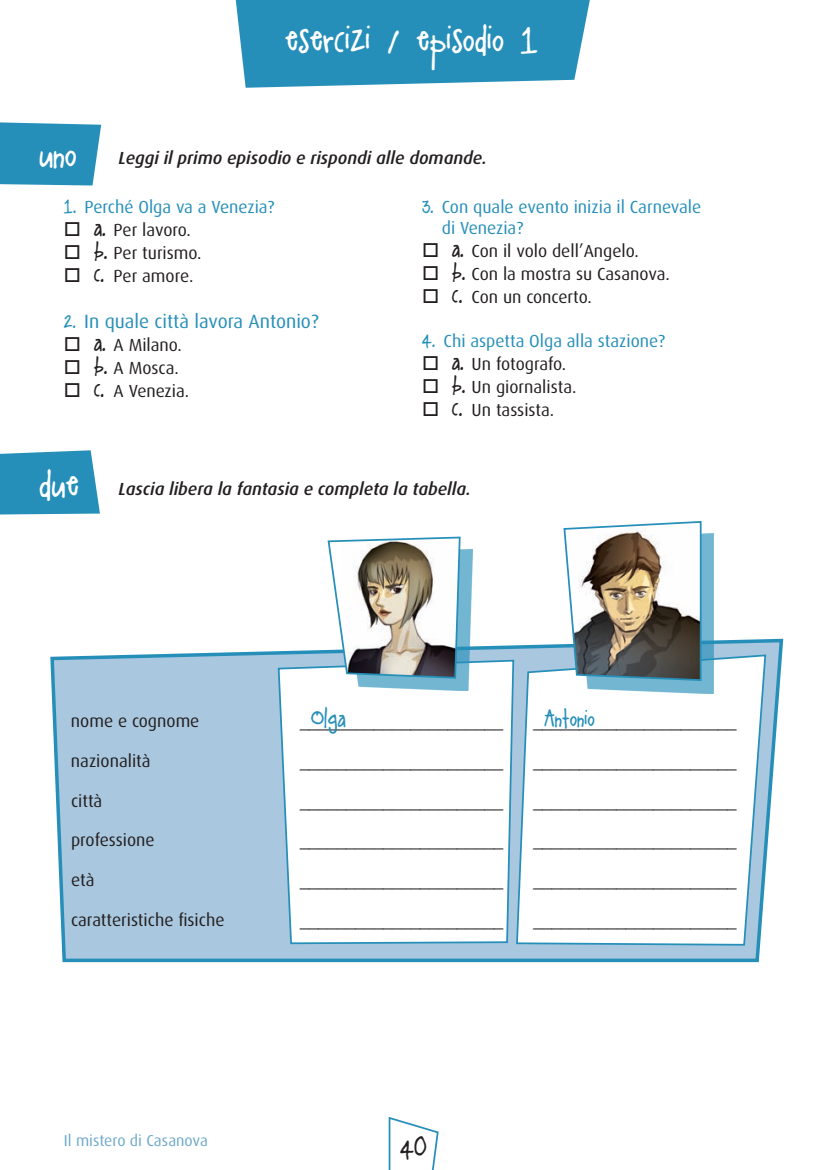
<style>
.page{position:relative;width:823px;height:1170px;background:#fff}
.page>*{position:absolute;margin:0;border:0;box-sizing:border-box;transform-origin:0 0}
.t1{font:33.77px "A Little Pot";color:#fff}
.t2{font:24.5px "A Little Pot";color:#231f20}
.t3{font:21px "A Little Pot";color:#268fb9}
.t4{font:19.25px "Dax OT";color:#268fb9}
.t5{font:italic 17.5px "Dax OT";color:#231f20}
.t6{font:17.5px "Dax OT";color:#231f20}
.t7{font:17.5px/21px "Dax OT";color:#268fb9}
.t8{font:italic 500 17.5px "Dax OT";color:#231f20}
.t9{font:15.75px "Dax OT";color:#6ea9c9}
.s1{font-family:"A Little Pot"}
.s2{font-family:"A Little Pot";font-size:21px}
.s3{font-family:"A Little Pot";font-size:17.5px}
</style>
<div class="page">
<svg style="left:50px;top:637px;width:734px;height:326px;background:#accadf"></svg>
<svg style="left:515px;top:653px;width:251px;height:293px"></svg>
<svg style="left:0;top:122px;width:101px;height:63px;background:#3496bd"></svg>
<svg style="left:0;top:450px;width:100px;height:65px;background:#3999bf"></svg>
<svg style="left:277px;top:659px;width:238px;height:286px"></svg>
<div style="left:575px;top:533px;width:138px;height:160px;background:#268fb9;opacity:.65"></div>
<svg style="left:562px;top:521px;width:140px;height:161px"></svg>
<div style="left:339px;top:549px;width:133px;height:142px;background:#268fb9;opacity:.65"></div>
<img style="left:326px;top:536px;width:135px;height:143px">
<svg style="left:235px;top:0;width:355px;height:88px;background:#3898be"></svg>
<svg style="left:388px;top:1116px;width:51px;height:54px"></svg>
<h1 class="t1" style="left:39px;top:136px;width:39px">uno</h1>
<h1 class="t1" style="left:285px;top:22px;width:254px">esercizi / episodio 1</h1>
<p class="t8" style="left:118px;top:141px;width:370px">Leggi il primo episodio e rispondi alle domande.</p>
<p class="t7" style="left:64px;top:193px;width:212px"><span class="s1">1.</span> Perché Olga va a Venezia?</p>
<p class="t6" style="left:64px;top:213px;width:128px">□ <span class="s2">a.</span> Per lavoro.</p>
<p class="t6" style="left:64px;top:236px;width:139px">□ <span class="s2">b.</span> Per turismo.</p>
<p class="t6" style="left:64px;top:259px;width:131px">□ <span class="s2">c.</span> Per amore.</p>
<p class="t4" style="left:64px;top:303px;width:256px"><span class="s3">2.</span> In quale città lavora Antonio?</p>
<p class="t6" style="left:64px;top:328px;width:119px">□ <span class="s2">a.</span> A Milano.</p>
<p class="t6" style="left:64px;top:351px;width:116px">□ <span class="s2">b.</span> A Mosca.</p>
<p class="t6" style="left:64px;top:375px;width:127px">□ <span class="s2">c.</span> A Venezia.</p>
<p class="t7" style="left:441px;top:193px;width:261px;text-indent:-20px"><span class="s1">3.</span> Con quale evento inizia il Carnevale di Venezia?</p>
<p class="t6" style="left:422px;top:234px;width:218px">□ <span class="s2">a.</span> Con il volo dell’Angelo.</p>
<p class="t6" style="left:422px;top:257px;width:249px">□ <span class="s2">b.</span> Con la mostra su Casanova.</p>
<p class="t6" style="left:422px;top:280px;width:171px">□ <span class="s2">c.</span> Con un concerto.</p>
<p class="t7" style="left:422px;top:327px;width:245px"><span class="s1">4.</span> Chi aspetta Olga alla stazione?</p>
<p class="t6" style="left:422px;top:347px;width:146px">□ <span class="s2">a.</span> Un fotografo.</p>
<p class="t6" style="left:422px;top:370px;width:156px">□ <span class="s2">b.</span> Un giornalista.</p>
<p class="t6" style="left:422px;top:393px;width:134px">□ <span class="s2">c.</span> Un tassista.</p>
<h1 class="t1" style="left:39px;top:467px;width:41px">due</h1>
<p class="t8" style="left:118px;top:472px;width:354px">Lascia libera la fantasia e completa la tabella.</p>
<p class="t6" style="left:71px;top:704px;width:130px">nome e cognome</p>
<p class="t6" style="left:71px;top:744px;width:81px">nazionalità</p>
<p class="t6" style="left:71px;top:783px;width:33px">città</p>
<p class="t6" style="left:71px;top:823px;width:85px">professione</p>
<p class="t6" style="left:71px;top:863px;width:25px">età</p>
<p class="t6" style="left:71px;top:903px;width:155px">caratteristiche fisiche</p>
<p class="t3" style="left:311px;top:707px;width:36px">Olga</p>
<p class="t3" style="left:544px;top:707px;width:52px">Antonio</p>
<p class="t5" style="left:301px;top:704px;width:205px">______________________</p>
<p class="t5" style="left:534px;top:704px;width:205px">______________________</p>
<p class="t5" style="left:301px;top:744px;width:205px">______________________</p>
<p class="t5" style="left:534px;top:744px;width:205px">______________________</p>
<p class="t5" style="left:301px;top:783px;width:205px">______________________</p>
<p class="t5" style="left:534px;top:783px;width:205px">______________________</p>
<p class="t5" style="left:301px;top:823px;width:205px">______________________</p>
<p class="t5" style="left:534px;top:823px;width:205px">______________________</p>
<p class="t5" style="left:301px;top:863px;width:205px">______________________</p>
<p class="t5" style="left:534px;top:863px;width:205px">______________________</p>
<p class="t5" style="left:301px;top:903px;width:205px">______________________</p>
<p class="t5" style="left:534px;top:903px;width:205px">______________________</p>
<p class="t9" style="left:64px;top:1126px;width:145px">Il mistero di Casanova</p>
<h2 class="t2" style="left:399px;top:1135px;width:28px">40</h2>
</div>
